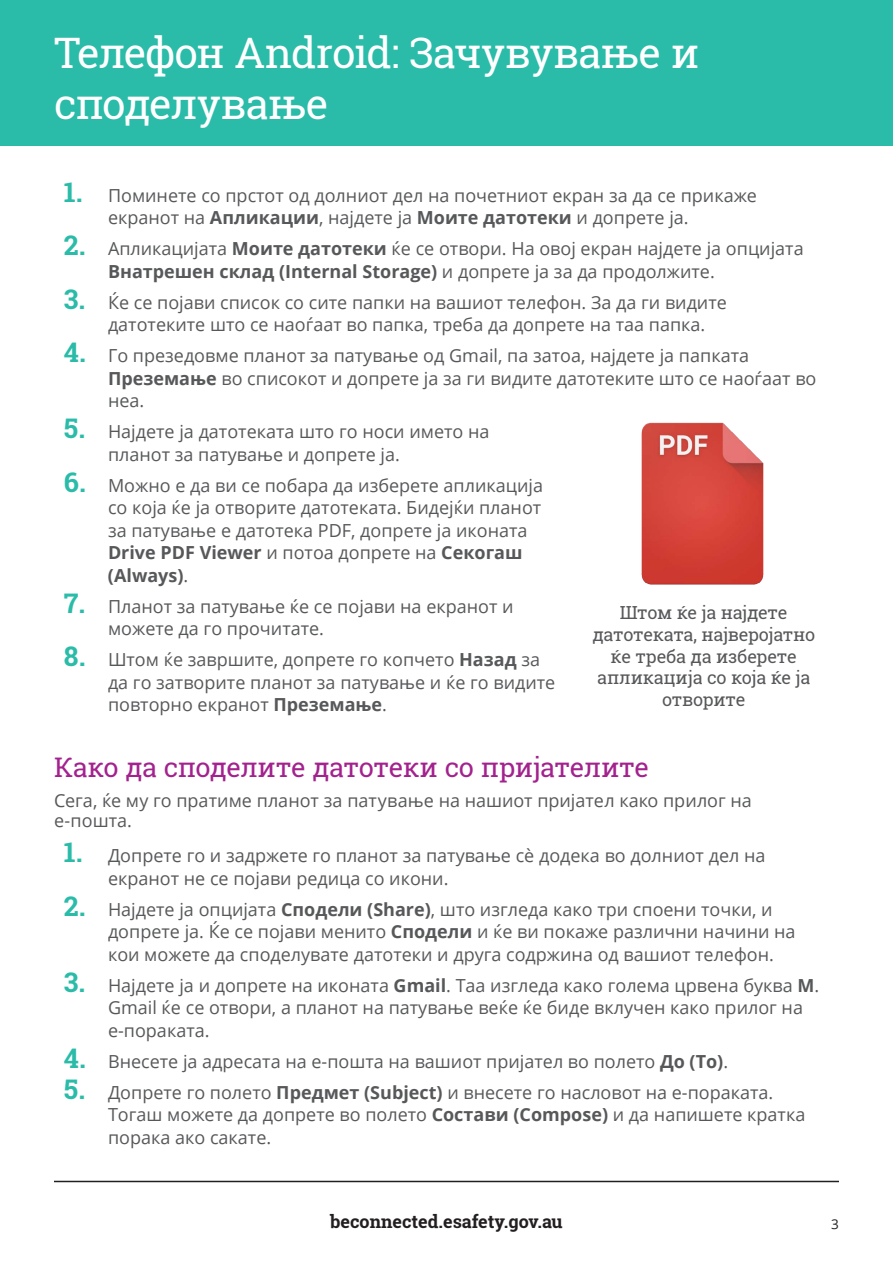
<style>
.page{position:relative;width:893px;height:1263px;background:#fff}
.page>*{position:absolute;margin:0;border:0;box-sizing:border-box;transform-origin:0 0}
.t1{font:42px/50.4px "Roboto Slab";letter-spacing:-.025em;color:#fff}
.t2{font:27px "Roboto Slab";letter-spacing:-.015em;color:#a3228e}
.t3{font:18px/22.5px "Open Sans";color:#57585a}
.t4{font:18px/21.6px "Roboto Slab";letter-spacing:-.01em;color:#57585a;text-align:center}
.t5{font:700 18px "Roboto Slab";color:#231f20}
.t6{font:13.5px "Open Sans";color:#231f20}
.s1{font-family:"Roboto Slab";font-weight:700;font-size:27px;color:#2abca8}
.s2{font-weight:700}
</style>
<div class="page">
<hr style="left:54px;top:1181px;width:785px;height:1px;background:#231f20">
<div style="left:0;top:0;width:893px;height:145px;background:#2abca8"></div>
<img style="left:641px;top:422px;width:123px;height:163px">
<h1 class="t1" style="left:54px;top:27px;width:647px">Телефон Android: Зачувување и споделување</h1>
<p class="t3" style="left:108px;top:183px;width:651px;text-indent:-44px"><span class="s1">1.</span> Поминете со прстот од долниот дел на почетниот екран за да се прикаже екранот на <span class="s2">Апликации</span>, најдете ја <span class="s2">Моите датотеки</span> и допрете ја.</p>
<p class="t3" style="left:108px;top:237px;width:697px;text-indent:-44px"><span class="s1">2.</span> Апликацијата <span class="s2">Моите датотеки</span> ќе се отвори. На овој екран најдете ја опцијата<br><span class="s2">Внатрешен склад (Internal Storage)</span> и допрете ја за да продолжите.</p>
<p class="t3" style="left:108px;top:290px;width:620px;text-indent:-44px"><span class="s1">3.</span> Ќе се појави список со сите папки на вашиот телефон. За да ги видите датотеките што се наоѓаат во папка, треба да допрете на таа папка.</p>
<p class="t3" style="left:108px;top:344px;width:710px;text-indent:-44px"><span class="s1">4.</span> Го презедовме планот за патување од Gmail, па затоа, најдете ја папката<br><span class="s2">Преземање</span> во списокот и допрете ја за ги видите датотеките што се наоѓаат во неа.</p>
<p class="t3" style="left:108px;top:420px;width:383px;text-indent:-44px"><span class="s1">5.</span> Најдете ја датотеката што го носи името на планот за патување и допрете ја.</p>
<p class="t3" style="left:108px;top:473px;width:437px;text-indent:-44px"><span class="s1">6.</span> Можно е да ви се побара да изберете апликација со која ќе ја отворите датотеката. Бидејќи планот за патување е датотека PDF, допрете ја иконата <span class="s2">Drive PDF Viewer</span> и потоа допрете на <span class="s2">Секогаш (Always)</span>.</p>
<p class="t3" style="left:108px;top:594px;width:407px;text-indent:-44px"><span class="s1">7.</span> Планот за патување ќе се појави на екранот и можете да го прочитате.</p>
<p class="t3" style="left:108px;top:648px;width:449px;text-indent:-44px"><span class="s1">8.</span> Штом ќе завршите, допрете го копчето <span class="s2">Назад</span> за да го затворите планот за патување и ќе го видите повторно екранот <span class="s2">Преземање</span>.</p>
<p class="t4" style="left:592px;top:602px;width:224px">Штом ќе ја најдете датотеката, најверојатно ќе треба да изберете апликација со која ќе ја отворите</p>
<h2 class="t2" style="left:54px;top:749px;width:597px">Како да споделите датотеки со пријателите</h2>
<p class="t3" style="left:54px;top:791px;width:699px;line-height:19.5px">Сега, ќе му го пратиме планот за патување на нашиот пријател како прилог на е-пошта.</p>
<p class="t3" style="left:108px;top:844px;width:659px;text-indent:-44px"><span class="s1">1.</span> Допрете го и задржете го планот за патување сè додека во долниот дел на екранот не се појави редица со икони.</p>
<p class="t3" style="left:108px;top:897px;width:689px;text-indent:-44px"><span class="s1">2.</span> Најдете ја опцијата <span class="s2">Сподели (Share)</span>, што изгледа како три споени точки, и допрете ја. Ќе се појави менито <span class="s2">Сподели</span> и ќе ви покаже различни начини на кои можете да споделувате датотеки и друга содржина од вашиот телефон.</p>
<p class="t3" style="left:108px;top:973px;width:713px;text-indent:-44px"><span class="s1">3.</span> Најдете ја и допрете на иконата <span class="s2">Gmail</span>. Таа изгледа како голема црвена буква <span class="s2">M</span>.<br>Gmail ќе се отвори, а планот на патување веќе ќе биде вклучен како прилог на е-пораката.</p>
<p class="t3" style="left:64px;top:1049px;width:666px"><span class="s1">4.</span> Внесете ја адресата на е-пошта на вашиот пријател во полето <span class="s2">До (To)</span>.</p>
<p class="t3" style="left:108px;top:1080px;width:699px;text-indent:-44px"><span class="s1">5.</span> Допрете го полето <span class="s2">Предмет (Subject)</span> и внесете го насловот на е-пораката.<br>Тогаш можете да допрете во полето <span class="s2">Состави (Compose)</span> и да напишете кратка порака ако сакате.</p>
<p class="t5" style="left:330px;top:1209px;width:234px">beconnected.esafety.gov.au</p>
<p class="t6" style="left:831px;top:1214px;width:9px">3</p>
</div>
